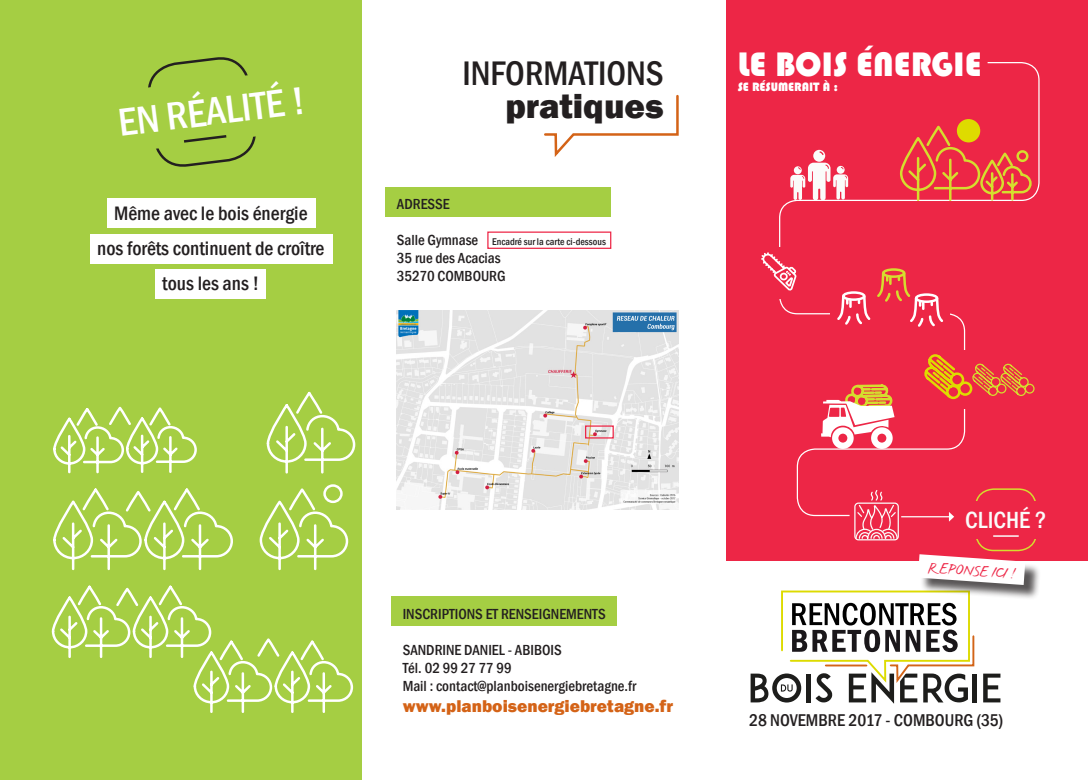
<style>
.page{position:relative;width:1088px;height:780px;background:#fff}
.page>*{position:absolute;margin:0;border:0;box-sizing:border-box;transform-origin:0 0}
.t1{font:500 condensed 40px "Franklin Gothic";color:#fff}
.t2{font:500 condensed 35px/32.5px "Franklin Gothic";color:#231f20;text-align:right}
.t3{font:35px "Bauhaus 93";color:#fff}
.t4{font:500 condensed 24px "Franklin Gothic";color:#fbfbfa}
.t5{font:500 condensed 20px "Franklin Gothic";color:#231f20}
.t6{font:800 17.5px "Franklin Gothic";color:#d46317}
.t7{font:500 condensed 17.5px "Franklin Gothic";color:#231f20}
.t8{font:500 condensed 15px "Franklin Gothic";color:#231f20}
.t9{font:15px "FS Sammy";color:#ed2646}
.t10{font:12.5px "Bauhaus 93";color:#fff}
.t11{font:500 condensed 10px "Franklin Gothic";color:#231f20}
.s1{font-weight:800;font-stretch:normal}
.s2{font-size:15px}
</style>
<div class="page">
<div style="left:726px;top:0;width:362px;height:560px;background:#ed2646"></div>
<svg style="left:779px;top:62px;width:261px;height:454px"></svg>
<div style="left:749px;top:248px;width:56px;height:51px;background:#ed2646"></div>
<div style="left:391px;top:596px;width:226px;height:30px;background:#a5ce43"></div>
<div style="left:0;top:0;width:361px;height:780px;background:#a5ce43"></div>
<div style="left:156px;top:270px;width:110px;height:29px;background:#fff"></div>
<div style="left:90px;top:234px;width:242px;height:29px;background:#fff"></div>
<div style="left:107px;top:198px;width:208px;height:29px;background:#fff"></div>
<div style="left:854px;top:502px;width:45px;height:38px;border:1px solid #fbfbfa;border-radius:4px"></div>
<svg style="left:855px;top:489px;width:43px;height:50px"></svg>
<div style="left:975px;top:488px;width:62px;height:63px;border:2px solid #d5dd2e;border-radius:18px"></div>
<div style="left:959px;top:501px;width:94px;height:37px;background:#ed2646"></div>
<svg style="left:993px;top:535px;width:26px;height:1px"></svg>
<svg style="left:544px;top:94px;width:135px;height:63px"></svg>
<svg style="left:148px;top:57px;width:108px;height:110px"></svg>
<svg style="left:259px;top:484px;width:90px;height:87px"></svg>
<svg style="left:266px;top:391px;width:90px;height:83px"></svg>
<svg style="left:51px;top:585px;width:303px;height:128px"></svg>
<svg style="left:53px;top:406px;width:180px;height:165px"></svg>
<div style="left:385px;top:187px;width:226px;height:29px;background:#a5ce43"></div>
<svg style="left:899px;top:121px;width:134px;height:98px"></svg>
<svg style="left:790px;top:150px;width:58px;height:50px"></svg>
<div style="left:830px;top:274px;width:120px;height:59px;background:#ed2646"></div>
<div style="left:909px;top:350px;width:110px;height:59px;background:#ed2646"></div>
<svg style="left:761px;top:252px;width:36px;height:39px"></svg>
<div style="left:882px;top:268px;width:23px;height:10px;border:2px solid #d5dd2e;border-radius:50%"></div>
<svg style="left:836px;top:271px;width:108px;height:56px"></svg>
<svg style="left:821px;top:382px;width:74px;height:67px"></svg>
<svg style="left:924px;top:353px;width:111px;height:47px"></svg>
<hr style="left:901px;top:516px;width:48px;height:1px;background:#fff">
<svg style="left:949px;top:512px;width:5px;height:9px"></svg>
<div style="left:957px;top:119px;width:23px;height:23px;background:#dedb00;border-radius:50%"></div>
<div style="left:920px;top:556px;width:120px;height:44px;background:#231f20;opacity:.75"></div>
<svg style="left:750px;top:554px;width:275px;height:149px"></svg>
<img style="left:397px;top:310px;width:282px;height:199px">
<div style="left:585px;top:425px;width:29px;height:13px;border:1px solid #ed2646"></div>
<div style="left:487px;top:231px;width:124px;height:18px;border:1px solid #ed2646"></div>
<p class="t1" style="left:115px;top:97px;width:190px;rotate:-7deg">EN RÉALITÉ !</p>
<p class="t5" style="left:114px;top:200px;width:195px">Même avec le bois énergie</p>
<p class="t5" style="left:97px;top:235px;width:229px">nos forêts continuent de croître</p>
<p class="t5" style="left:162px;top:270px;width:99px">tous les ans !</p>
<p class="t2" style="left:462px;top:57px;width:203px">INFORMATIONS <span class="s1">pratiques</span></p>
<p class="t8" style="left:397px;top:194px;width:54px">ADRESSE</p>
<p class="t11" style="left:397px;top:235px;width:210px"><span class="s2">Salle Gymnase</span> Encadré sur la carte ci-dessous</p>
<p class="t8" style="left:397px;top:248px;width:105px">35 rue des Acacias</p>
<p class="t8" style="left:397px;top:266px;width:110px">35270 COMBOURG</p>
<p class="t3" style="left:738px;top:45px;width:245px">LE BOIS ÉNERGIE</p>
<p class="t10" style="left:738px;top:80px;width:102px">SE RÉSUMERAIT À :</p>
<p class="t8" style="left:403px;top:604px;width:205px">INSCRIPTIONS ET RENSEIGNEMENTS</p>
<p class="t8" style="left:403px;top:640px;width:161px">SANDRINE DANIEL - ABIBOIS</p>
<p class="t8" style="left:403px;top:658px;width:111px">Tél. 02 99 27 77 99</p>
<p class="t8" style="left:403px;top:676px;width:235px">Mail : contact@planboisenergiebretagne.fr</p>
<p class="t6" style="left:403px;top:694px;width:272px">www.planboisenergiebretagne.fr</p>
<p class="t4" style="left:965px;top:504px;width:83px">CLICHÉ ?</p>
<p class="t9" style="left:929px;top:558px;width:89px;rotate:4deg">REPONSE ICI !</p>
<p class="t7" style="left:749px;top:708px;width:256px">28 NOVEMBRE 2017 - COMBOURG (35)</p>
</div>
